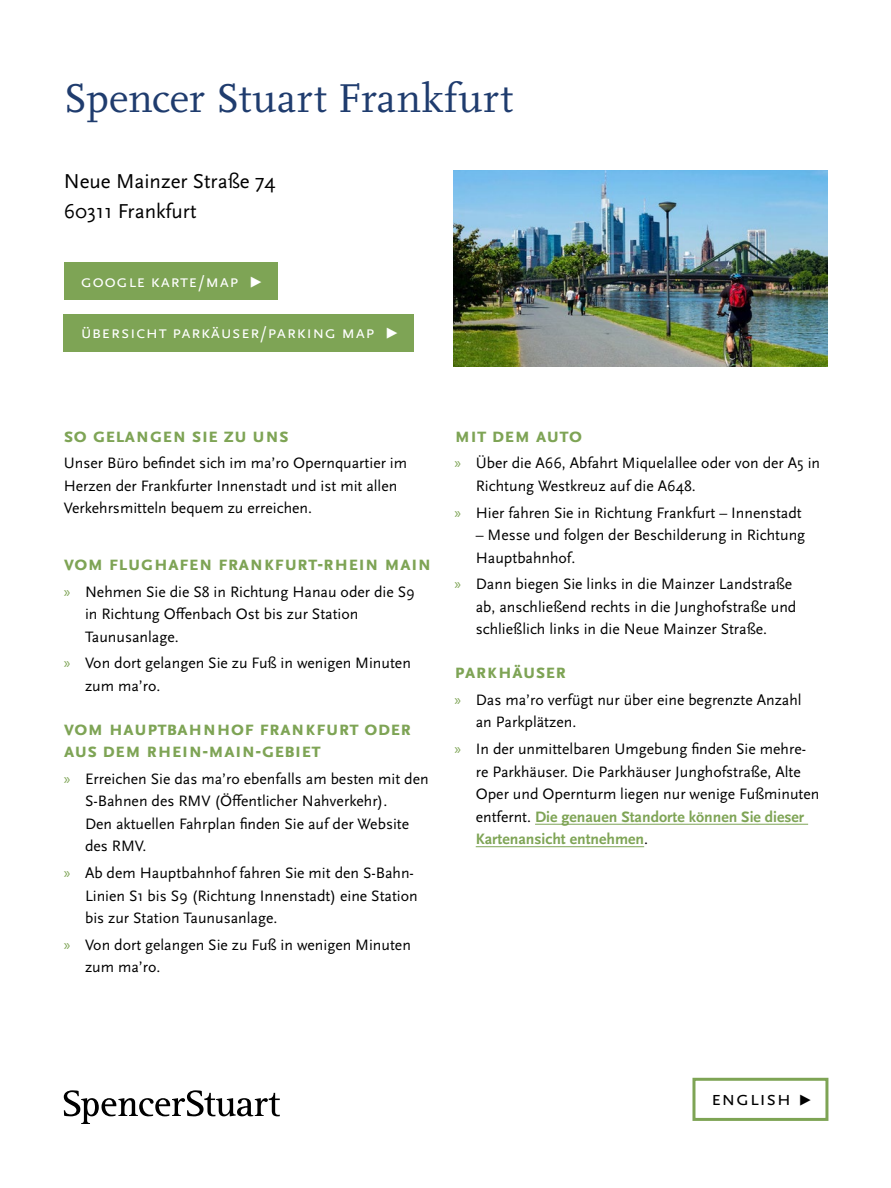
<style>
.page{position:relative;width:891px;height:1188px;background:#fff}
.page>*{position:absolute;margin:0;border:0;box-sizing:border-box;transform-origin:0 0}
.t1{font:42px "Scala Pro";letter-spacing:.01em;color:#1f3c6e}
.subtitle{font:700 21px/22.5px "Scala Sans Pro";color:#7ea455}
.Address{font:21px/30px "Scala Sans Pro";color:#000}
.ghostbutton{font:21px "Scala Sans Pro";letter-spacing:.025em;color:#000}
.button{font:18px "Scala Sans Pro";letter-spacing:.025em;color:#fff}
.t2{font:15.75px/22.5px "Scala Sans Pro";color:#000}
.s1{font-size:15px}
.s2{font-family:"Myriad Pro";color:#7ea455}
.s3{font-weight:700;color:#7ea455}
</style>
<div class="page">
<svg style="left:64px;top:1090px;width:216px;height:34px"></svg>
<div style="left:64px;top:263px;width:214px;height:37px;background:#7ea455"></div>
<div style="left:64px;top:314px;width:350px;height:37px;background:#7ea455"></div>
<hr style="left:535px;top:824px;width:273px;height:1px;background:#7ea455">
<hr style="left:476px;top:846px;width:168px;height:1px;background:#7ea455">
<img style="left:454px;top:170px;width:373px;height:197px">
<div style="left:692px;top:1078px;width:136px;height:43px;border:3px solid #7ea455"></div>
<p class="t1" style="left:64px;top:73px;width:451px">Spencer Stuart Frankfurt</p>
<p class="Address" style="left:64px;top:167px;width:213px">Neue Mainzer Straße 74<br>60311 Frankfurt</p>
<p class="button" style="left:81px;top:270px;width:184px">google karte/map <span class="s1">▶</span></p>
<p class="button" style="left:81px;top:322px;width:320px">übersicht parkäuser/parking map <span class="s1">▶</span></p>
<p class="subtitle" style="left:64px;top:424px;width:225px">So gelangen Sie zu uns</p>
<p class="t2" style="left:64px;top:452px;width:345px">Unser Büro befindet sich im ma’ro Opernquartier im<br>Herzen der Frankfurter Innenstadt und ist mit allen<br>Verkehrsmitteln bequem zu erreichen.</p>
<p class="subtitle" style="left:64px;top:552px;width:369px">Vom Flughafen Frankfurt-Rhein Main</p>
<p class="t2" style="left:85px;top:580px;width:331px;text-indent:-21px"><span class="s2">»</span> Nehmen Sie die S8 in Richtung Hanau oder die S9 in Richtung Offenbach Ost bis zur Station<br>Taunusanlage.</p>
<p class="t2" style="left:85px;top:652px;width:327px;text-indent:-21px"><span class="s2">»</span> Von dort gelangen Sie zu Fuß in wenigen Minuten zum ma’ro.</p>
<p class="subtitle" style="left:64px;top:717px;width:349px">Vom Hauptbahnhof Frankfurt oder aus dem Rhein-Main-Gebiet</p>
<p class="t2" style="left:85px;top:767px;width:345px;text-indent:-21px"><span class="s2">»</span> Erreichen Sie das ma’ro ebenfalls am besten mit den S-Bahnen des RMV (Öffentlicher Nahverkehr).<br>Den aktuellen Fahrplan finden Sie auf der Website des RMV.</p>
<p class="t2" style="left:85px;top:862px;width:334px;text-indent:-21px"><span class="s2">»</span> Ab dem Hauptbahnhof fahren Sie mit den S-Bahn-<br>Linien S1 bis S9 (Richtung Innenstadt) eine Station bis zur Station Taunusanlage.</p>
<p class="t2" style="left:85px;top:933px;width:327px;text-indent:-21px"><span class="s2">»</span> Von dort gelangen Sie zu Fuß in wenigen Minuten zum ma’ro.</p>
<p class="subtitle" style="left:454px;top:424px;width:130px">M it dem Auto</p>
<p class="t2" style="left:476px;top:452px;width:346px;text-indent:-21px"><span class="s2">»</span> Über die A66, Abfahrt Miquelallee oder von der A5 in<br>Richtung Westkreuz auf die A648.</p>
<p class="t2" style="left:454px;top:501px;width:349px"><span class="s2">»</span> Hier fahren Sie in Richtung Frankfurt – Innenstadt</p>
<p class="t2" style="left:476px;top:524px;width:331px">– Messe und folgen der Beschilderung in Richtung<br>Hauptbahnhof.</p>
<p class="t2" style="left:476px;top:573px;width:322px;text-indent:-21px"><span class="s2">»</span> Dann biegen Sie links in die Mainzer Landstraße ab, anschließend rechts in die Junghofstraße und schließlich links in die Neue Mainzer Straße.</p>
<p class="subtitle" style="left:454px;top:660px;width:113px">Parkhäuser</p>
<p class="t2" style="left:476px;top:688px;width:327px;text-indent:-21px"><span class="s2">»</span> Das ma’ro verfügt nur über eine begrenzte Anzahl an Parkplätzen.</p>
<p class="t2" style="left:476px;top:738px;width:345px;text-indent:-21px"><span class="s2">»</span> In der unmittelbaren Umgebung finden Sie mehre&shy;re Parkhäuser. Die Parkhäuser Junghofstraße, Alte Oper und Opernturm liegen nur wenige Fußminuten entfernt. <span class="s3">Die genauen Standorte können Sie dieser Kartenansicht entnehmen</span>.</p>
<p class="ghostbutton" style="left:711px;top:1086px;width:103px">english <span class="s1">▶</span></p>
</div>
